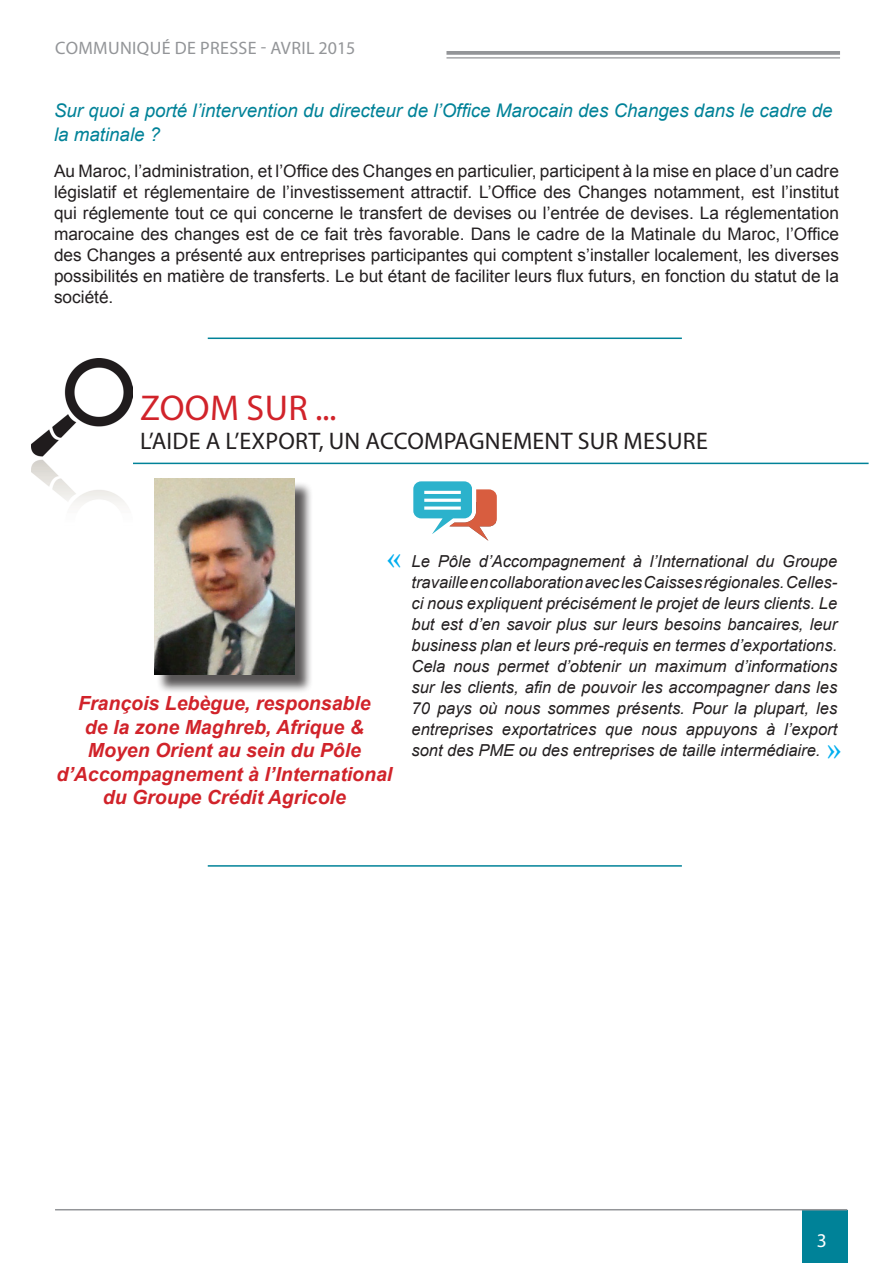
<style>
.page{position:relative;width:893px;height:1263px;background:#fff}
.page>*{position:absolute;margin:0;border:0;box-sizing:border-box;transform-origin:0 0}
.t1{font:36.75px "Minion Pro";color:#00aeef}
.t2{font:36px "Myriad Pro";letter-spacing:.01em;color:#d1232a}
.t3{font:24px "Myriad Pro";letter-spacing:.01em;color:#231f20}
.t4{font:italic 700 19.5px/23.4px "Arial";color:#d1232a;text-align:center}
.t5{font:19.5px "Myriad Pro";color:#fff}
.t6{font:italic 18.75px/24px "Arial";color:#008298}
.t7{font:18px "Myriad Pro";letter-spacing:.02em;color:#939598}
.t8{font:17.25px/21px "Arial";color:#231f20;text-align:justify}
.t9{font:italic 16.5px/21px "Arial";color:#231f20;text-align:justify}
</style>
<div class="page">
<div style="left:802px;top:1210px;width:45px;height:53px;background:#008298"></div>
<svg style="left:446px;top:51px;width:394px;height:4px;background:#999b9e"></svg>
<hr style="left:446px;top:57px;width:394px;height:2px;background:#939598">
<hr style="left:55px;top:1209px;width:792px;height:1px;background:#939598">
<div style="left:156px;top:481px;width:158px;height:212px;background:#231f20;opacity:.75"></div>
<img style="left:154px;top:479px;width:141px;height:196px">
<hr style="left:47px;top:463px;width:822px;height:1px;background:#008298">
<img style="left:32px;top:359px;width:100px;height:147px">
<svg style="left:413px;top:481px;width:84px;height:60px"></svg>
<hr style="left:208px;top:338px;width:474px;height:1px;background:#008298">
<hr style="left:208px;top:865px;width:474px;height:2px;background:#008298">
<p class="t7" style="left:55px;top:36px;width:302px">COMMUNIQUÉ DE PRESSE - AVRIL 2015</p>
<p class="t6" style="left:54px;top:99px;width:780px">Sur quoi a porté l’intervention du directeur de l’Office Marocain des Changes dans le cadre de la matinale ?</p>
<p class="t8" style="left:54px;top:161px;width:786px">Au Maroc, l’administration, et l’Office des Changes en particulier, participent à la mise en place d’un cadre législatif et réglementaire de l’investissement attractif. L’Office des Changes notamment, est l’institut qui réglemente tout ce qui concerne le transfert de devises ou l’entrée de devises. La réglementation marocaine des changes est de ce fait très favorable. Dans le cadre de la Matinale du Maroc, l’Office des Changes a présenté aux entreprises participantes qui comptent s’installer localement, les diverses possibilités en matière de transferts. Le but étant de faciliter leurs flux futurs, en fonction du statut de la société.</p>
<p class="t2" style="left:140px;top:386px;width:198px">ZOOM SUR ...</p>
<p class="t3" style="left:140px;top:426px;width:569px">L’AIDE A L’EXPORT, UN ACCOMPAGNEMENT SUR MESURE</p>
<p class="t1" style="left:386px;top:532px;width:18px">«</p>
<p class="t4" style="left:56px;top:692px;width:337px">François Lebègue, responsable<br>de la zone Maghreb, Afrique &amp;<br>Moyen Orient au sein du Pôle d’Accompagnement à l’International du Groupe Crédit Agricole</p>
<p class="t9" style="left:411px;top:551px;width:427px">Le Pôle d’Accompagnement à l’International du Groupe travaille en collaboration avec les Caisses régionales. Celles&shy;ci nous expliquent précisément le projet de leurs clients. Le but est d’en savoir plus sur leurs besoins bancaires, leur business plan et leurs pré-requis en termes d’exportations.<br>Cela nous permet d’obtenir un maximum d’informations sur les clients, afin de pouvoir les accompagner dans les 70 pays où nous sommes présents. Pour la plupart, les entreprises exportatrices que nous appuyons à l’export sont des PME ou des entreprises de taille intermédiaire.</p>
<p class="t1" style="left:826px;top:723px;width:18px">»</p>
<p class="t5" style="left:817px;top:1228px;width:12px">3</p>
</div>
